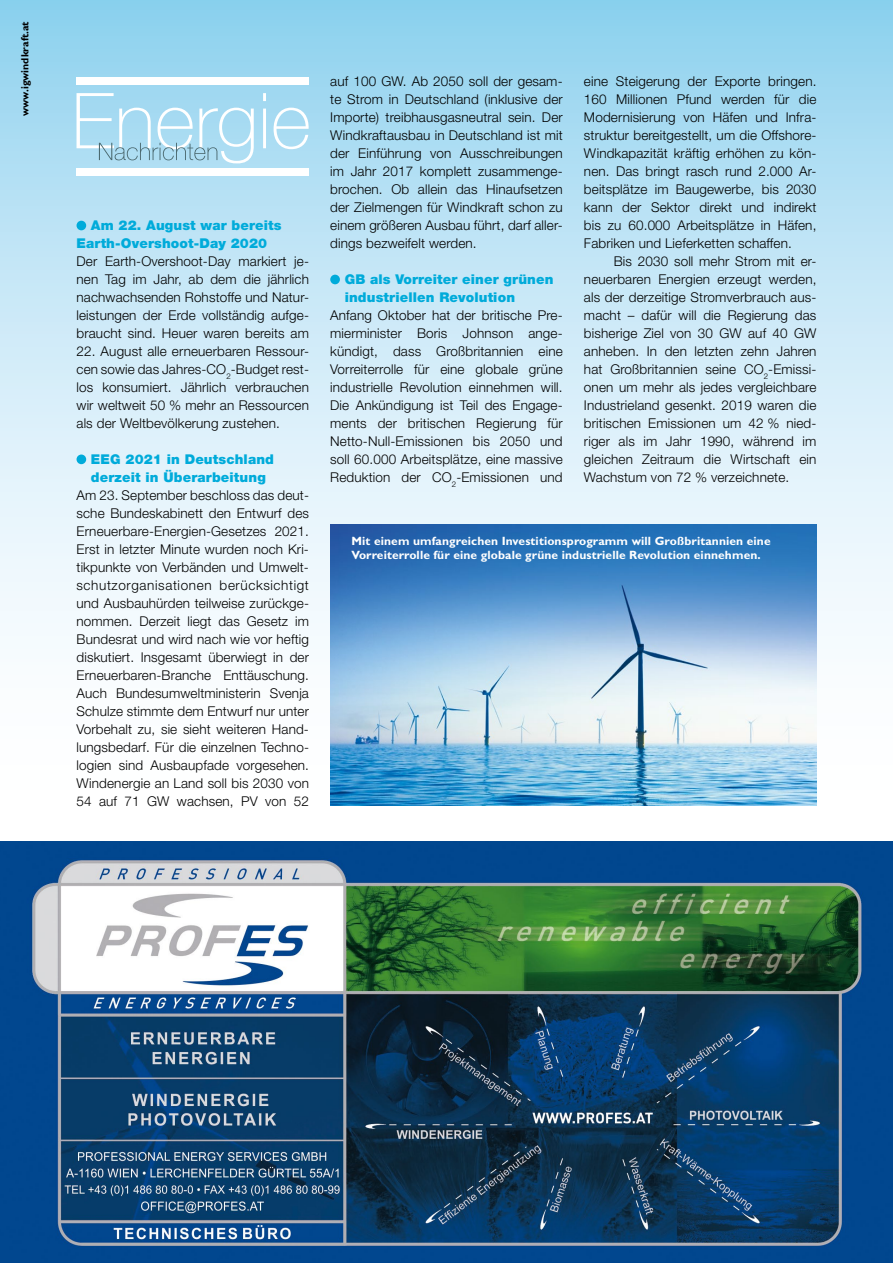
<style>
.page{position:relative;width:893px;height:1263px;background:#fff}
.page>*{position:absolute;margin:0;border:0;box-sizing:border-box;transform-origin:0 0}
.t1{font:300 13.5px/18px "Helvetica Neue LT Std";letter-spacing:.01em;color:#000;text-align:justify}
.t2{font:900 13.5px/18px "Helvetica Neue LT Std";letter-spacing:.01em;color:#00abda}
.t3{font:700 12px/14.2px "Gill Sans Std";letter-spacing:.01em;color:#fff}
.t4{font:700 10.5px "Gill Sans Std";color:#000}
</style>
<div class="page">
<div style="left:0;top:0;width:893px;height:806px;background:linear-gradient(to bottom,#98d5f0,#fff)"></div>
<svg style="left:892px;top:0;width:1px;height:806px"></svg>
<div style="left:77px;top:221px;width:9px;height:9px;background:#00abda;border-radius:50%"></div>
<div style="left:77px;top:454px;width:9px;height:10px;background:#00abda;border-radius:50%"></div>
<div style="left:330px;top:275px;width:10px;height:9px;background:#00abda;border-radius:50%"></div>
<div style="left:77px;top:77px;width:232px;height:8px;background:#fff"></div>
<div style="left:77px;top:168px;width:232px;height:8px;background:#fff"></div>
<svg style="left:77px;top:93px;width:232px;height:71px;background:#b3def1"></svg>
<img style="left:330px;top:524px;width:486px;height:282px">
<img style="left:0;top:842px;width:893px;height:420px">
<img style="left:0;top:1262px;width:893px;height:1px">
<p class="t4" style="left:19px;top:116px;width:96px;rotate:-90deg">www.igwindkraft.at</p>
<p class="t2" style="left:77px;top:216px;width:206px;text-indent:14px">Am 22. August war bereits<br>Earth-Overshoot-Day 2020</p>
<p class="t1" style="left:77px;top:252px;width:234px">Der Earth-Overshoot-Day markiert je&shy;nen Tag im Jahr, ab dem die jährlich nachwachsenden Rohstoffe und Natur&shy;leistungen der Erde vollständig aufge&shy;braucht sind. Heuer waren bereits am</p>
<p class="t1" style="left:77px;top:342px;width:234px">22. August alle erneuerbaren Ressour&shy;cen sowie das Jahres-CO<sub>2</sub>-Budget rest&shy;los konsumiert. Jährlich verbrauchen wir weltweit 50 % mehr an Ressourcen als der Weltbevölkerung zustehen.</p>
<p class="t2" style="left:91px;top:450px;width:185px">EEG 2021 in Deutschland derzeit in Überarbeitung</p>
<p class="t1" style="left:77px;top:486px;width:234px">Am 23. September beschloss das deut&shy;sche Bundeskabinett den Entwurf des Erneuerbare-Energien-Gesetzes 2021.<br>Erst in letzter Minute wurden noch Kri&shy;tikpunkte von Verbänden und Umwelt&shy;schutzorganisationen berücksichtigt und Ausbauhürden teilweise zurückge&shy;nommen. Derzeit liegt das Gesetz im Bundesrat und wird nach wie vor heftig diskutiert. Insgesamt überwiegt in der Erneuerbaren-Branche Enttäuschung.<br>Auch Bundesumweltministerin Svenja Schulze stimmte dem Entwurf nur unter Vorbehalt zu, sie sieht weiteren Hand&shy;lungsbedarf. Für die einzelnen Techno&shy;logien sind Ausbaupfade vorgesehen.<br>Windenergie an Land soll bis 2030 von 54 auf 71 GW wachsen, PV von 52</p>
<p class="t1" style="left:330px;top:72px;width:234px">auf 100 GW. Ab 2050 soll der gesam&shy;te Strom in Deutschland (inklusive der Importe) treibhausgasneutral sein. Der Windkraftausbau in Deutschland ist mit der Einführung von Ausschreibungen im Jahr 2017 komplett zusammenge&shy;brochen. Ob allein das Hinaufsetzen der Zielmengen für Windkraft schon zu einem größeren Ausbau führt, darf aller&shy;dings bezweifelt werden.</p>
<p class="t2" style="left:345px;top:270px;width:210px">GB als Vorreiter einer grünen industriellen Revolution</p>
<p class="t1" style="left:330px;top:306px;width:234px">Anfang Oktober hat der britische Pre&shy;mierminister Boris Johnson ange&shy;kündigt, dass Großbritannien eine Vorreiterrolle für eine globale grüne industrielle Revolution einnehmen will.<br>Die Ankündigung ist Teil des Engage&shy;ments der britischen Regierung für Netto-Null-Emissionen bis 2050 und soll 60.000 Arbeitsplätze, eine massive Reduktion der CO<sub>2</sub>-Emissionen und</p>
<p class="t1" style="left:584px;top:72px;width:234px">eine Steigerung der Exporte bringen.<br>160 Millionen Pfund werden für die Modernisierung von Häfen und Infra&shy;struktur bereitgestellt, um die Offshore-Windkapazität kräftig erhöhen zu kön&shy;nen. Das bringt rasch rund 2.000 Ar&shy;beitsplätze im Baugewerbe, bis 2030 kann der Sektor direkt und indirekt bis zu 60.000 Arbeitsplätze in Häfen, Fabriken und Lieferketten schaffen.</p>
<p class="t1" style="left:584px;top:252px;width:234px;text-indent:30px">Bis 2030 soll mehr Strom mit er&shy;neuerbaren Energien erzeugt werden, als der derzeitige Stromverbrauch aus&shy;macht – dafür will die Regierung das bisherige Ziel von 30 GW auf 40 GW anheben. In den letzten zehn Jahren hat Großbritannien seine CO<sub>2</sub>-Emissi&shy;onen um mehr als jedes vergleichbare Industrieland gesenkt. 2019 waren die britischen Emissionen um 42 % nied&shy;riger als im Jahr 1990, während im gleichen Zeitraum die Wirtschaft ein Wachstum von 72 % verzeichnete.</p>
<p class="t3" style="left:351px;top:534px;width:421px">Mit einem umfangreichen Investitionsprogramm will Großbritannien eine<br>Vorreiterrolle für eine globale grüne industrielle Revolution einnehmen.</p>
</div>
